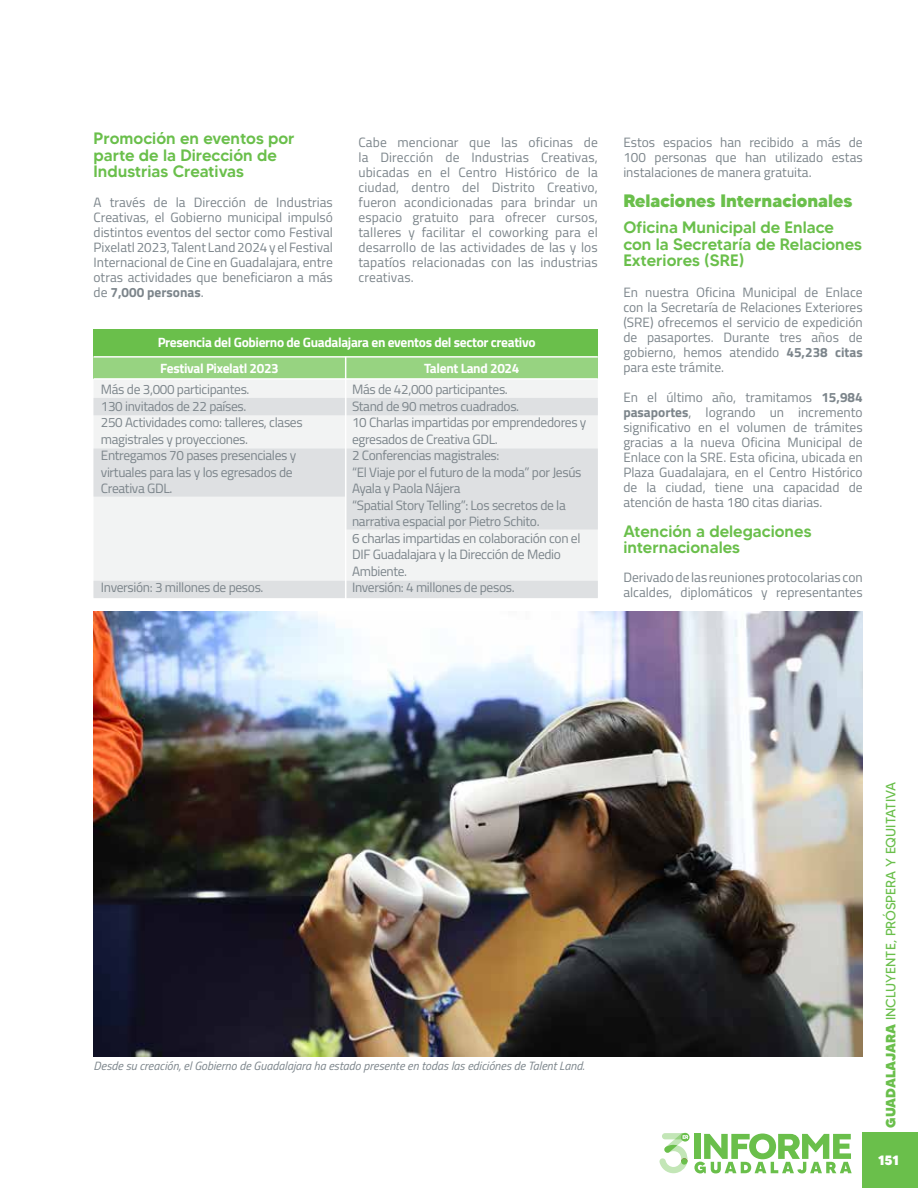
<style>
.page{position:relative;width:918px;height:1188px;background:#fff}
.page>*{position:absolute;margin:0;border:0;box-sizing:border-box;transform-origin:0 0}
.t1{font:800 18px "MADETOMMY";color:#6abf4b}
.t2{font:500 16.5px/16.5px "MADETOMMY";color:#6abf4b}
.t3{font:13.5px/15px "Titillium Web";letter-spacing:-.025em;color:#7c858b;text-align:justify}
.t4{font:13.5px/15px "Titillium Web";color:#7c858b}
.t5{font:700 13.5px/26px "Titillium Web";letter-spacing:-.025em;color:#fff}
.t6{font:13.5px "MADETOMMY";color:#6abf4b}
.t7{font:800 13.5px "MADETOMMY";color:#fff}
.t8{font:italic 12px "Titillium Web";color:#7c858b}
.s1{font-weight:700}
.s2{font-weight:800}
</style>
<div class="page">
<div style="left:863px;top:1133px;width:55px;height:55px;background:#6abf4b"></div>
<svg style="left:659px;top:1133px;width:29px;height:40px"></svg>
<div style="left:681px;top:1158px;width:6px;height:7px;background:#6abf4b;border-radius:50%"></div>
<svg style="left:694px;top:1134px;width:158px;height:39px"></svg>
<img style="left:94px;top:612px;width:769px;height:445px">
<div style="left:94px;top:380px;width:504px;height:201px;background:#f2f3f3"></div>
<div style="left:94px;top:329px;width:504px;height:28px;background:#6abf4b"></div>
<div style="left:94px;top:357px;width:504px;height:21px;background:#97d381"></div>
<div style="left:94px;top:581px;width:504px;height:17px;background:#dee0e2"></div>
<div style="left:94px;top:398px;width:504px;height:17px;background:#dee0e2"></div>
<svg style="left:94px;top:449px;width:504px;height:80px"></svg>
<hr style="left:345px;top:357px;width:1px;height:242px;background:#fff">
<hr style="left:94px;top:356px;width:504px;height:2px;background:#fff">
<p class="t2" style="left:94px;top:130px;width:203px">Promoción en eventos por parte de la Dirección de<br>Industrias Creativas</p>
<p class="t3" style="left:623px;top:134px;width:241px">Estos espacios han recibido a más de 100 personas que han utilizado estas instalaciones de manera gratuita.</p>
<p class="t3" style="left:358px;top:134px;width:241px">Cabe mencionar que las oficinas de la Dirección de Industrias Creativas, ubicadas en el Centro Histórico de la ciudad, dentro del Distrito Creativo, fueron acondicionadas para brindar un espacio gratuito para ofrecer cursos, talleres y facilitar el coworking para el desarrollo de las actividades de las y los tapatíos relacionadas con las industrias creativas.</p>
<p class="t4" style="left:94px;top:194px;width:241px">A través de la Dirección de Industrias</p>
<h1 class="t1" style="left:623px;top:189px;width:231px">Relaciones Internacionales</h1>
<p class="t3" style="left:94px;top:209px;width:241px">Creativas, el Gobierno municipal impulsó distintos eventos del sector como Festival Pixelatl 2023, Talent Land 2024 y el Festival Internacional de Cine en Guadalajara, entre otras actividades que beneficiaron a más de <span class="s1">7,000 personas</span>.</p>
<p class="t2" style="left:623px;top:219px;width:240px">Oficina Municipal de Enlace con la Secretaría de Relaciones<br>Exteriores (SRE)</p>
<p class="t3" style="left:623px;top:284px;width:241px">En nuestra Oficina Municipal de Enlace con la Secretaría de Relaciones Exteriores (SRE) ofrecemos el servicio de expedición de pasaportes. Durante tres años de gobierno, hemos atendido <span class="s1">45,238 citas </span>para este trámite.</p>
<p class="t3" style="left:623px;top:389px;width:241px">En el último año, tramitamos <span class="s1">15,984 pasaportes</span>, logrando un incremento significativo en el volumen de trámites gracias a la nueva Oficina Municipal de Enlace con la SRE. Esta oficina, ubicada en Plaza Guadalajara, en el Centro Histórico de la ciudad, tiene una capacidad de atención de hasta 180 citas diarias.</p>
<p class="t5" style="left:158px;top:328px;width:379px">Presencia del Gobierno de Guadalajara en eventos del sector creativo<br>Festival Pixelatl 2023</p>
<p class="t5" style="left:424px;top:354px;width:97px">Talent Land 2024</p>
<p class="t3" style="left:352px;top:381px;width:236px;line-height:16.5px;text-align:left">Más de 42,000 participantes.<br>Stand de 90 metros cuadrados.<br>10 Charlas impartidas por emprendedores y egresados de Creativa GDL.<br>2 Conferencias magistrales:<br>“El Viaje por el futuro de la moda” por Jesús<br>Ayala y Paola Nájera<br>“Spatial Story Telling”: Los secretos de la narrativa espacial por Pietro Schito.<br>6 charlas impartidas en colaboración con el<br>DIF Guadalajara y la Dirección de Medio<br>Ambiente.<br>Inversión: 4 millones de pesos.</p>
<p class="t3" style="left:101px;top:381px;width:203px;line-height:16.5px;text-align:left">Más de 3,000 participantes.<br>130 invitados de 22 países.<br>250 Actividades como: talleres, clases magistrales y proyecciones.<br>Entregamos 70 pases presenciales y virtuales para las y los egresados de<br>Creativa GDL.</p>
<p class="t2" style="left:623px;top:522px;width:190px">Atención a delegaciones internacionales</p>
<p class="t4" style="left:623px;top:569px;width:241px">Derivado de las reuniones protocolarias con alcaldes, diplomáticos y representantes</p>
<p class="t3" style="left:101px;top:580px;width:164px">Inversión: 3 millones de pesos.</p>
<p class="t8" style="left:94px;top:1057px;width:492px">Desde su creación, el Gobierno de Guadalajara ha estado presente en todas las ediciónes de Talent Land.</p>
<p class="t6" style="left:882px;top:1128px;width:347px;rotate:-90deg"><span class="s2">GUADALAJARA</span> INCLUYENTE, PRÓSPERA Y EQUITATIVA</p>
<p class="t7" style="left:878px;top:1151px;width:22px">151</p>
</div>
